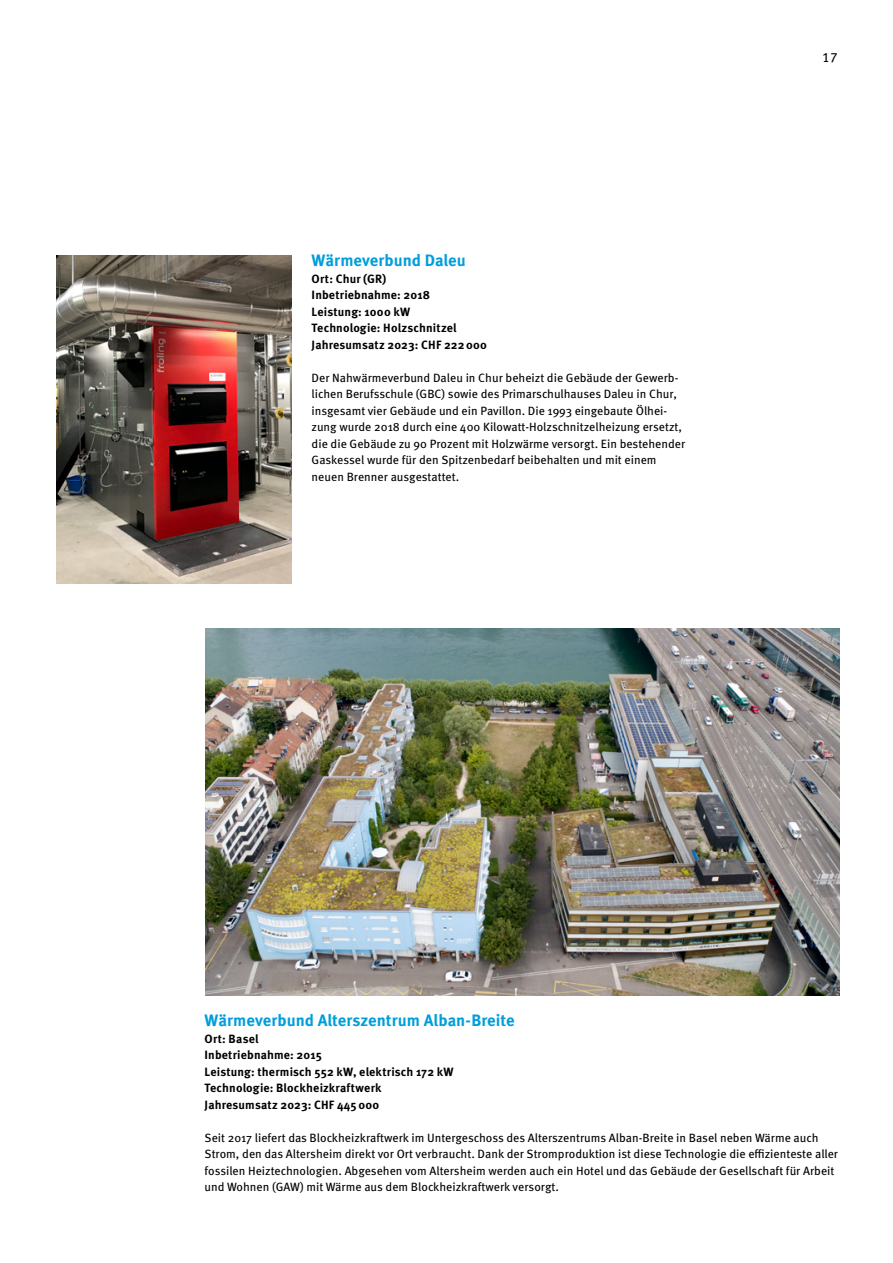
<style>
.page{position:relative;width:893px;height:1263px;background:#fff}
.page>*{position:absolute;margin:0;border:0;box-sizing:border-box;transform-origin:0 0}
.t1{font:700 16.5px "Meta Pro";color:#009edb}
.t2{font:13.5px "Meta Pro";color:#000}
.t3{font:12px/16.5px "Meta Pro";color:#000}
.t4{font:700 12px/16.5px "Meta Pro";letter-spacing:.01em;color:#000}
</style>
<div class="page">
<img style="left:56px;top:255px;width:236px;height:328px">
<img style="left:206px;top:628px;width:634px;height:367px">
<h1 class="t1" style="left:312px;top:250px;width:156px">Wärmeverbund Daleu</h1>
<p class="t4" style="left:312px;top:271px;width:177px">Ort: Chur (GR)<br>Inbetriebnahme: 2018<br>Leistung: 1000 kW<br>Technologie: Holzschnitzel<br>Jahresumsatz 2023: CHF 222000</p>
<p class="t3" style="left:312px;top:369px;width:375px">Der Nahwärmeverbund Daleu in Chur beheizt die Gebäude der Gewerb&shy;lichen Berufsschule (GBC) sowie des Primarschulhauses Daleu in Chur, insgesamt vier Gebäude und ein Pavillon. Die 1993 eingebaute Ölhei&shy;zung wurde 2018 durch eine 400 Kilowatt-Holzschnitzelheizung ersetzt, die die Gebäude zu 90 Prozent mit Holzwärme versorgt. Ein bestehender Gaskessel wurde für den Spitzenbedarf beibehalten und mit einem neuen Brenner ausgestattet.</p>
<p class="t2" style="left:822px;top:48px;width:17px">17</p>
<h1 class="t1" style="left:205px;top:1010px;width:311px">Wärmeverbund Alterszentrum Alban-Breite</h1>
<p class="t4" style="left:205px;top:1031px;width:251px">Ort: Basel<br>Inbetriebnahme: 2015<br>Leistung: thermisch 552 kW, elektrisch 172 kW<br>Technologie: Blockheizkraftwerk<br>Jahresumsatz 2023: CHF 445000</p>
<p class="t3" style="left:205px;top:1129px;width:635px">Seit 2017 liefert das Blockheizkraftwerk im Untergeschoss des Alterszentrums Alban-Breite in Basel neben Wärme auch Strom, den das Altersheim direkt vor Ort verbraucht. Dank der Stromproduktion ist diese Technologie die effizienteste aller fossilen Heiztechnologien. Abgesehen vom Altersheim werden auch ein Hotel und das Gebäude der Gesellschaft für Arbeit und Wohnen (GAW) mit Wärme aus dem Blockheizkraftwerk versorgt.</p>
</div>
